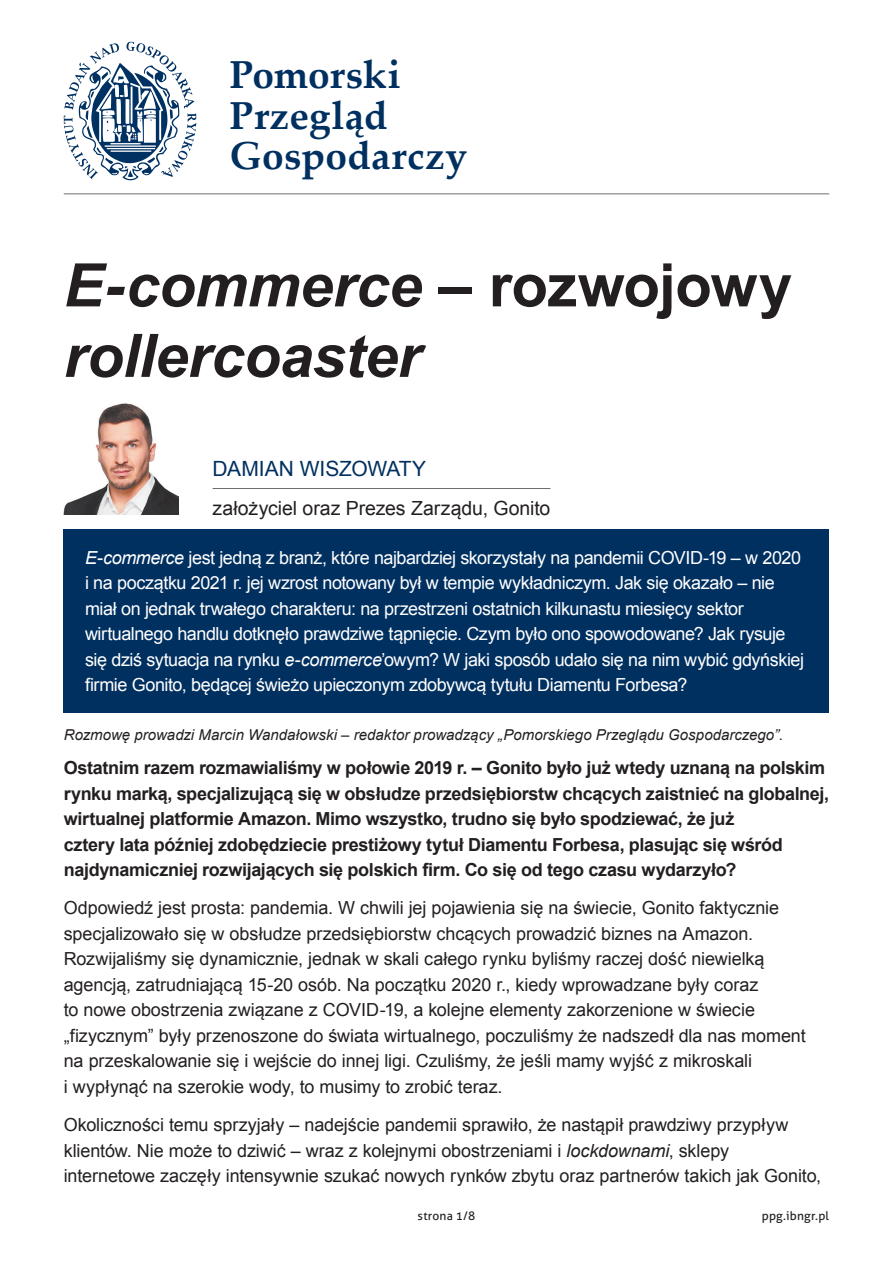
<style>
.page{position:relative;width:893px;height:1263px;background:#fff}
.page>*{position:absolute;margin:0;border:0;box-sizing:border-box;transform-origin:0 0}
.t1{font:italic 700 60px/70.5px "Arial";letter-spacing:-.01em;color:#231f20}
.t2{font:700 39px/40.5px "Palatino Linotype";letter-spacing:.005em;color:#003060}
.t3{font:21px "Arial";letter-spacing:-.005em;color:#003060}
.t4{font:19.5px "Arial";letter-spacing:-.005em;color:#231f20}
.t5{font:18px/25.5px "Arial";letter-spacing:-.005em;color:#231f20}
.t6{font:18px/25.5px "Arial";letter-spacing:-.025em;color:#fff}
.t7{font:700 18px/25.5px "Arial";letter-spacing:-.02em;color:#231f20}
.t8{font:italic 15px "Arial";color:#231f20}
.t9{font:12px "Aller";letter-spacing:.015em;color:#231f20}
.s1{font-style:normal}
.s2{font-style:italic}
</style>
<div class="page">
<svg style="left:64px;top:42px;width:132px;height:138px"></svg>
<hr style="left:64px;top:193px;width:765px;height:1px;background:#6c6d70">
<img style="left:64px;top:403px;width:115px;height:112px">
<hr style="left:213px;top:488px;width:337px;height:1px;background:#6c6d70">
<div style="left:64px;top:529px;width:765px;height:183px;background:#003060"></div>
<h2 class="t2" style="left:230px;top:53px;width:239px">Pomorski<br>Przegląd<br>Gospodarczy</h2>
<h1 class="t1" style="left:64px;top:252px;width:730px">E‑commerce <span class="s1">– rozwojowy </span>rollercoaster</h1>
<p class="t3" style="left:213px;top:455px;width:215px">DAMIAN WISZOWATY</p>
<p class="t4" style="left:213px;top:495px;width:339px">założyciel oraz Prezes Zarządu, Gonito</p>
<p class="t6" style="left:85px;top:545px;width:721px"><span class="s2">E‑commerce</span> jest jedną z branż, które najbardziej skorzystały na pandemii COVID-19 – w 2020 i na początku 2021 r. jej wzrost notowany był w tempie wykładniczym. Jak się okazało – nie miał on jednak trwałego charakteru: na przestrzeni ostatnich kilkunastu miesięcy sektor wirtualnego handlu dotknęło prawdziwe tąpnięcie. Czym było ono spowodowane? Jak rysuje się dziś sytuacja na rynku <span class="s2">e‑commerce</span>’owym? W jaki sposób udało się na nim wybić gdyńskiej firmie Gonito, będącej świeżo upieczonym zdobywcą tytułu Diamentu Forbesa?</p>
<p class="t8" style="left:64px;top:725px;width:721px">Rozmowę prowadzi Marcin Wandałowski – redaktor prowadzący „Pomorskiego Przeglądu Gospodarczego”.</p>
<p class="t7" style="left:64px;top:756px;width:767px">Ostatnim razem rozmawialiśmy w połowie 2019 r. – Gonito było już wtedy uznaną na polskim rynku marką, specjalizującą się w obsłudze przedsiębiorstw chcących zaistnieć na globalnej, wirtualnej platformie Amazon. Mimo wszystko, trudno się było spodziewać, że już<br>cztery lata później zdobędziecie prestiżowy tytuł Diamentu Forbesa, plasując się wśród najdynamiczniej rozwijających się polskich firm. Co się od tego czasu wydarzyło?</p>
<p class="t5" style="left:64px;top:895px;width:743px">Odpowiedź jest prosta: pandemia. W chwili jej pojawienia się na świecie, Gonito faktycznie specjalizowało się w obsłudze przedsiębiorstw chcących prowadzić biznes na Amazon.<br>Rozwijaliśmy się dynamicznie, jednak w skali całego rynku byliśmy raczej dość niewielką agencją, zatrudniającą 15‑20 osób. Na początku 2020 r., kiedy wprowadzane były coraz<br>to nowe obostrzenia związane z COVID-19, a kolejne elementy zakorzenione w świecie „fizycznym” były przenoszone do świata wirtualnego, poczuliśmy że nadszedł dla nas moment na przeskalowanie się i wejście do innej ligi. Czuliśmy, że jeśli mamy wyjść z mikroskali<br>i wypłynąć na szerokie wody, to musimy to zrobić teraz.</p>
<p class="t5" style="left:64px;top:1112px;width:759px">Okoliczności temu sprzyjały – nadejście pandemii sprawiło, że nastąpił prawdziwy przypływ klientów. Nie może to dziwić – wraz z kolejnymi obostrzeniami i <span class="s2">lockdownami</span>, sklepy internetowe zaczęły intensywnie szukać nowych rynków zbytu oraz partnerów takich jak Gonito,</p>
<p class="t9" style="left:418px;top:1209px;width:59px">strona 1/8</p>
<p class="t9" style="left:762px;top:1209px;width:69px">ppg.ibngr.pl</p>
</div>
